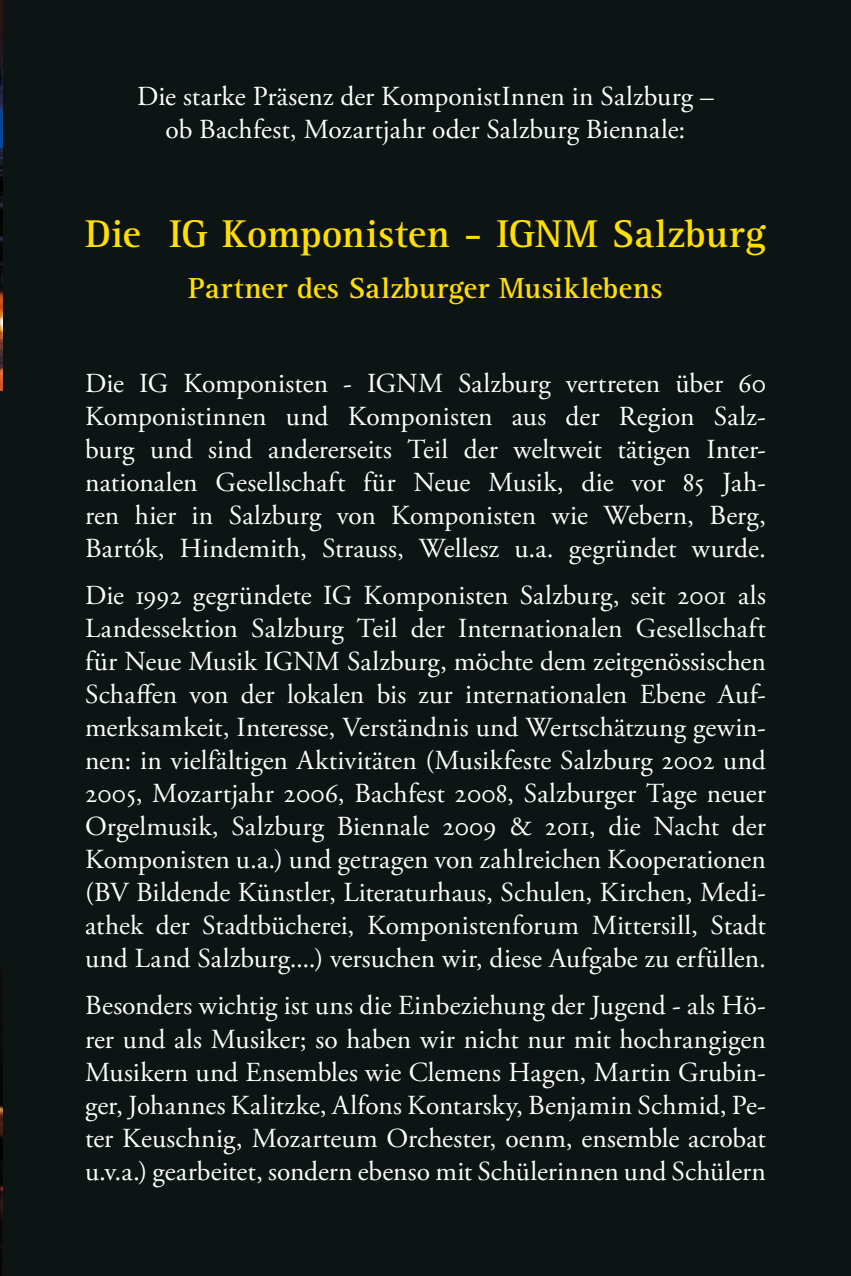
<style>
.page{position:relative;width:851px;height:1276px;background:#fff}
.page>*{position:absolute;margin:0;border:0;box-sizing:border-box;transform-origin:0 0}
.t1{font:700 40px "Rotis Serif Std";color:#ffdf00}
.t2{font:700 30px "Rotis Serif Std";letter-spacing:.01em;color:#ffdf00}
.t3{font:27.5px/33px "Adobe Garamond Pro";letter-spacing:.005em;color:#fff;text-align:justify}
</style>
<div class="page">
<div style="left:0;top:0;width:850px;height:1276px;background:#0d1414"></div>
<img style="left:0;top:0;width:2px;height:390px">
<img style="left:0;top:977px;width:2px;height:299px">
<p class="t3" style="left:137px;top:81px;width:578px;text-align:center">Die starke Präsenz der KomponistInnen in Salzburg – ob Bachfest, Mozartjahr oder Salzburg Biennale:</p>
<h1 class="t1" style="left:85px;top:211px;width:682px">Die IG Komponisten - IGNM Salzburg</h1>
<p class="t2" style="left:188px;top:270px;width:476px">Partner des Salzburger Musiklebens</p>
<p class="t3" style="left:85px;top:368px;width:682px">Die IG Komponisten - IGNM Salzburg vertreten über 60<br>Komponistinnen und Komponisten aus der Region Salz&shy;burg und sind andererseits Teil der weltweit tätigen Inter&shy;nationalen Gesellschaft für Neue Musik, die vor 85 Jah&shy;ren hier in Salzburg von Komponisten wie Webern, Berg, Bartók, Hindemith, Strauss, Wellesz u.a. gegründet wurde.</p>
<p class="t3" style="left:85px;top:580px;width:682px">Die 1992 gegründete IG Komponisten Salzburg, seit 2001 als Landessektion Salzburg Teil der Internationalen Gesellschaft für Neue Musik IGNM Salzburg, möchte dem zeitgenössischen Schaffen von der lokalen bis zur internationalen Ebene Auf&shy;merksamkeit, Interesse, Verständnis und Wertschätzung gewin&shy;nen: in vielfältigen Aktivitäten (Musikfeste Salzburg 2002 und 2005, Mozartjahr 2006, Bachfest 2008, Salzburger Tage neuer Orgelmusik, Salzburg Biennale 2009 &amp; 2011, die Nacht der Komponisten u.a.) und getragen von zahlreichen Kooperationen (BV Bildende Künstler, Literaturhaus, Schulen, Kirchen, Medi&shy;athek der Stadtbücherei, Komponistenforum Mittersill, Stadt und Land Salzburg....) versuchen wir, diese Aufgabe zu erfüllen.</p>
<p class="t3" style="left:85px;top:990px;width:682px">Besonders wichtig ist uns die Einbeziehung der Jugend - als Hö&shy;rer und als Musiker; so haben wir nicht nur mit hochrangigen Musikern und Ensembles wie Clemens Hagen, Martin Grubin&shy;ger, Johannes Kalitzke, Alfons Kontarsky, Benjamin Schmid, Pe&shy;ter Keuschnig, Mozarteum Orchester, oenm, ensemble acrobat u.v.a.) gearbeitet, sondern ebenso mit Schülerinnen und Schülern</p>
</div>
